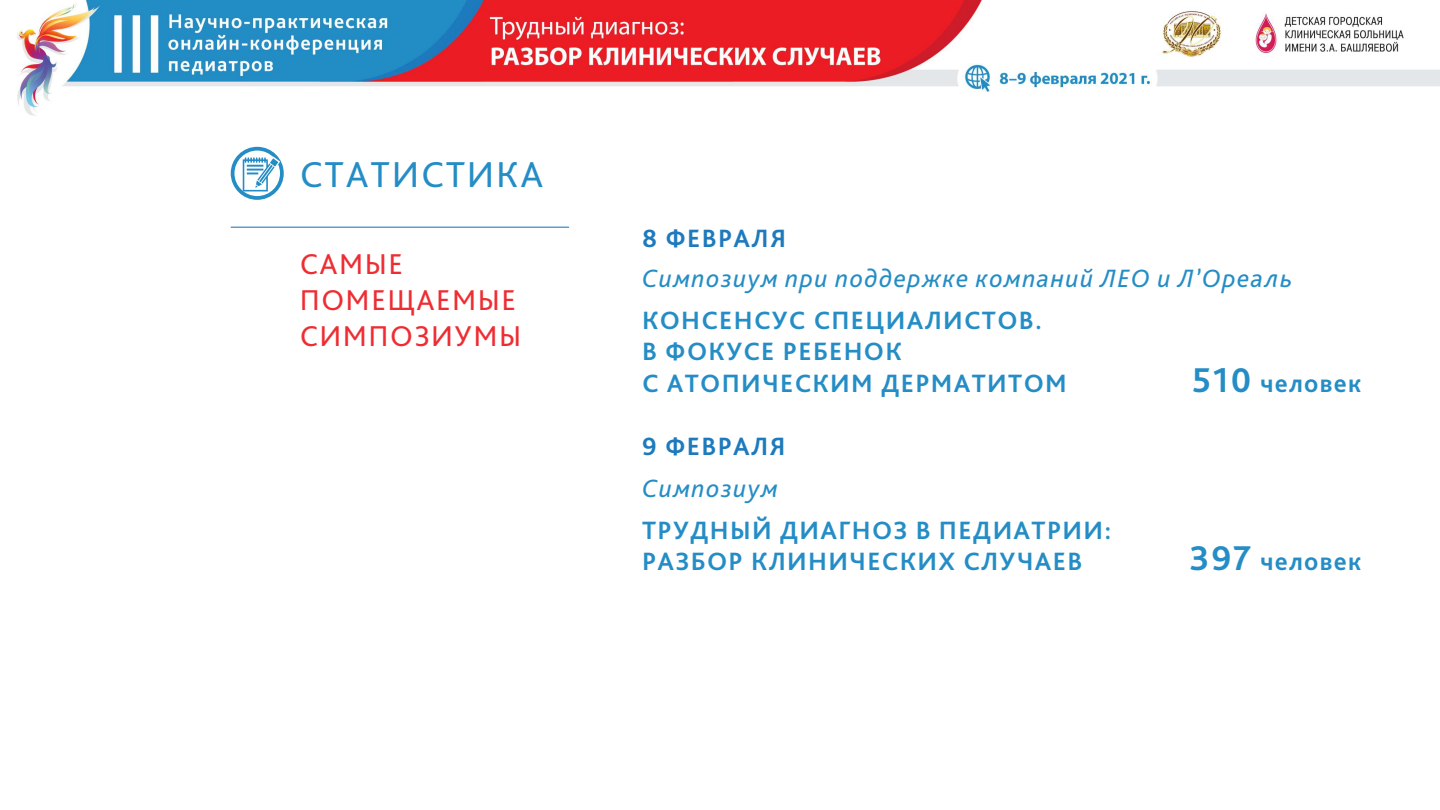
<style>
.page{position:relative;width:1440px;height:810px;background:#fff}
.page>*{position:absolute;margin:0;border:0;box-sizing:border-box;transform-origin:0 0}
.t1{font:37.65px "Bliss Pro";letter-spacing:.05em;color:#258dc5}
.t2{font:30px/36px "Bliss Pro";letter-spacing:.05em;color:#ee2d33}
.t3{font:700 26.25px/31.5px "Bliss Pro";letter-spacing:.05em;color:#258dc5}
.t4{font:italic 26.25px "Bliss Pro";letter-spacing:.05em;color:#258dc5}
.t5{font:700 26.25px "Bliss Pro";letter-spacing:.05em;color:#1d7abd}
.s1{font-size:36px}
</style>
<div class="page">
<img style="left:17px;top:0;width:1423px;height:228px">
<hr style="left:231px;top:226px;width:338px;height:2px;background:#5d9ecf">
<div style="left:231px;top:147px;width:53px;height:53px;border:4px solid #258dc5;border-radius:50%"></div>
<svg style="left:243px;top:156px;width:37px;height:35px"></svg>
<h1 class="t1" style="left:300px;top:151px;width:245px">СТАТИСТИКА</h1>
<p class="t2" style="left:300px;top:245px;width:223px">САМЫЕ<br>ПОМЕЩАЕМЫЕ<br>СИМПОЗИУМЫ</p>
<p class="t5" style="left:642px;top:222px;width:145px">8 ФЕВРАЛЯ</p>
<p class="t4" style="left:642px;top:262px;width:652px">Симпозиум при поддержке компаний ЛЕО и Л’Ореаль</p>
<p class="t3" style="left:642px;top:304px;width:426px">КОНСЕНСУС СПЕЦИАЛИСТОВ.<br>В ФОКУСЕ РЕБЕНОК<br>С АТОПИЧЕСКИМ ДЕРМАТИТОМ</p>
<p class="t3" style="left:1192px;top:367px;width:171px"><span class="s1">510</span> человек</p>
<p class="t5" style="left:642px;top:430px;width:145px">9 ФЕВРАЛЯ</p>
<p class="t4" style="left:642px;top:472px;width:137px">Симпозиум</p>
<p class="t3" style="left:642px;top:514px;width:471px">ТРУДНЫЙ ДИАГНОЗ В ПЕДИАТРИИ:<br>РАЗБОР КЛИНИЧЕСКИХ СЛУЧАЕВ</p>
<p class="t3" style="left:1190px;top:545px;width:173px"><span class="s1">397</span> человек</p>
</div>
